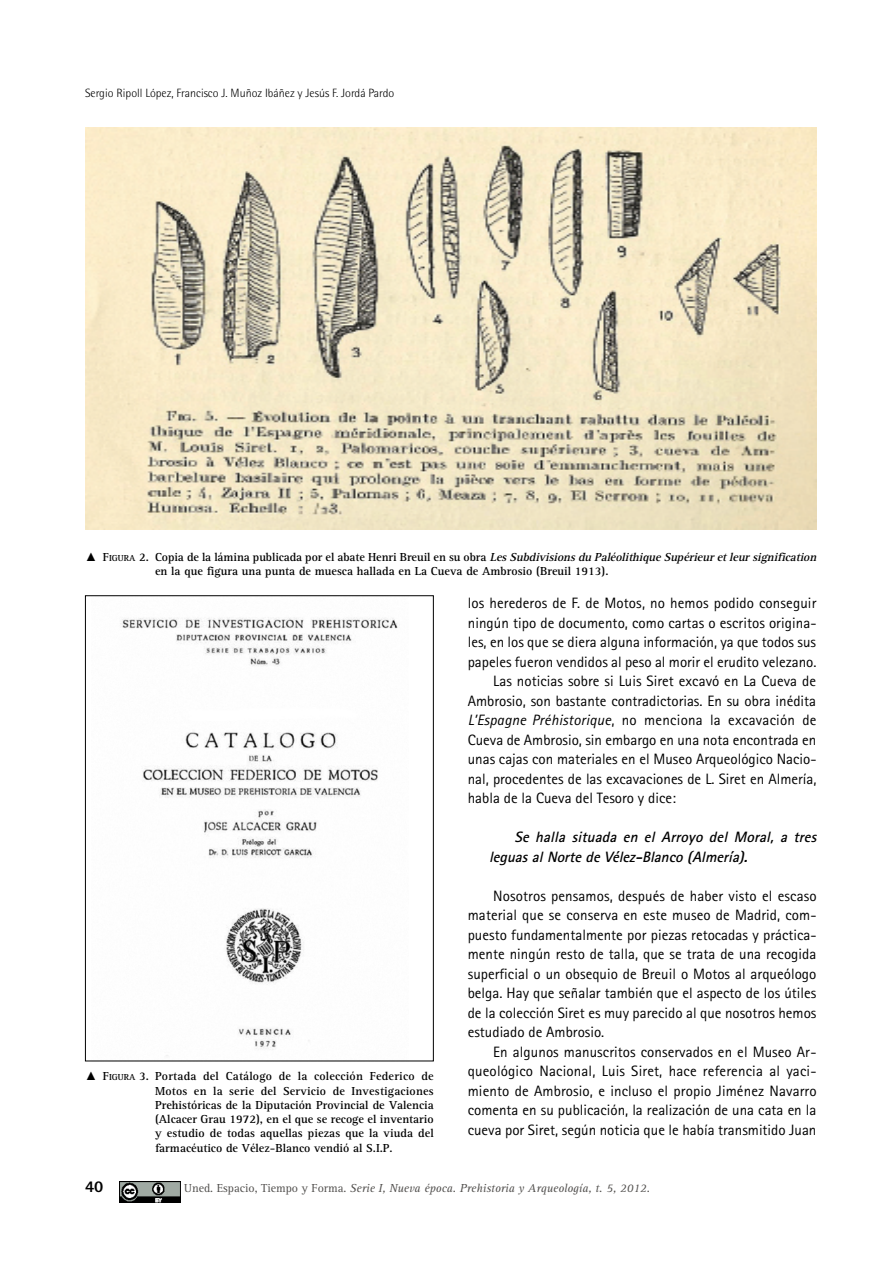
<style>
.page{position:relative;width:893px;height:1263px;background:#fff}
.page>*{position:absolute;margin:0;border:0;box-sizing:border-box;transform-origin:0 0}
.t1{font:800 16.5px "Rotis Sans Serif Std";color:#000}
.PARRAFO{font:15px/19.5px "Rotis Sans Serif Std";color:#000;text-align:justify}
.PARRAFO-ANT{font:15px/19.5px "Rotis Sans Serif Std";color:#000;text-align:justify}
.PARRAFO-ANT-2{font:italic 700 15px/19.5px "Rotis Sans Serif Std";color:#000}
.PIE_FOTO{font:700 12px/14.2px "Rotis Serif Std";color:#000}
.t2{font:italic 12px "Rotis Serif Std";color:#514f4d}
.t3{font:300 12px "Rotis Semi Sans Std";color:#000}
.s1{font-family:"Times New Roman";font-weight:400}
.s2{font-style:inherit}
.s3{font-size:9px}
.s4{font-style:italic}
.s5{font-style:normal}
</style>
<div class="page">
<img style="left:120px;top:1181px;width:61px;height:21px">
<img style="left:85px;top:128px;width:731px;height:401px">
<img style="left:120px;top:617px;width:278px;height:439px">
<p class="t3" style="left:85px;top:86px;width:311px">Sergio Ripoll López, Francisco J. Muñoz Ibáñez y Jesús F. Jordá Pardo</p>
<p class="PIE_FOTO" style="left:155px;top:550px;width:666px;text-indent:-70px"><span class="s1">▲</span> <span class="s2">F</span> <span class="s3">I G U RA</span> <span class="s2">2 .</span> C o p i a d e l a l á m i n a p u b l i c a d a p o r e l ab a t e H e n r i B r e u i l e n s u o b r a <span class="s4">LesSubdivisionsdu PaléolithiqueSupérieuretleursignification </span>en la que figura una punta de muesca hallada en La Cueva de Ambrosio (Breuil 1913).</p>
<p class="PIE_FOTO" style="left:155px;top:1069px;width:280px;text-align:justify;text-indent:-70px"><span class="s1">▲</span> <span class="s2">F</span><span class="s3">IGURA</span> <span class="s2">3.</span> Portada del Catálogo de la colección Federico de Motos en la serie del Servicio de Investigaciones Prehistóricas de la Diputación Provincial de Valencia (Alcacer Grau 1972), en el que se recoge el inventario y estudio de todas aquellas piezas que la viuda del farmacéutico de Vélez-Blanco vendió al S.I.P.</p>
<p class="PARRAFO" style="left:468px;top:593px;width:350px">los herederos de F. de Motos, no hemos podido conseguir ningún tipo de documento, como cartas o escritos origina&shy;les, en los que se diera alguna información, ya que todos sus papeles fueron vendidos al peso al morir el erudito velezano.</p>
<p class="PARRAFO" style="left:468px;top:671px;width:350px;text-indent:26px">Las noticias sobre si Luis Siret excavó en La Cueva de Ambrosio, son bastante contradictorias. En su obra inédita <span class="s4">L’Espagne Préhistorique</span>, no menciona la excavación de Cueva de Ambrosio, sin embargo en una nota encontrada en unas cajas con materiales en el Museo Arqueológico Nacio&shy;nal, procedentes de las excavaciones de L. Siret en Almería, habla de la Cueva del Tesoro y dice:</p>
<p class="PARRAFO-ANT-2" style="left:489px;top:827px;width:333px;text-indent:26px">Se halla situada en el Arroyo del Moral, a tres leguasalNortedeVélez-Blanco (Almería).</p>
<p class="PARRAFO-ANT" style="left:468px;top:886px;width:350px;text-indent:26px">Nosotros pensamos, después de haber visto el escaso material que se conserva en este museo de Madrid, com&shy;puesto fundamentalmente por piezas retocadas y práctica&shy;mente ningún resto de talla, que se trata de una recogida superficial o un obsequio de Breuil o Motos al arqueólogo belga. Hay que señalar también que el aspecto de los útiles de la colección Siret es muy parecido al que nosotros hemos estudiado de Ambrosio.</p>
<p class="PARRAFO" style="left:468px;top:1042px;width:350px;text-indent:26px">En algunos manuscritos conservados en el Museo Ar&shy;queológico Nacional, Luis Siret, hace referencia al yaci&shy;miento de Ambrosio, e incluso el propio Jiménez Navarro comenta en su publicación, la realización de una cata en la cueva por Siret, según noticia que le había transmitido Juan</p>
<p class="t1" style="left:85px;top:1176px;width:20px">40</p>
<p class="t2" style="left:184px;top:1181px;width:467px"><span class="s5">Uned. Espacio, Tiempo y Forma.</span> Serie I, Nueva época. Prehistoria y Arqueología, t. 5, 2012.</p>
</div>
